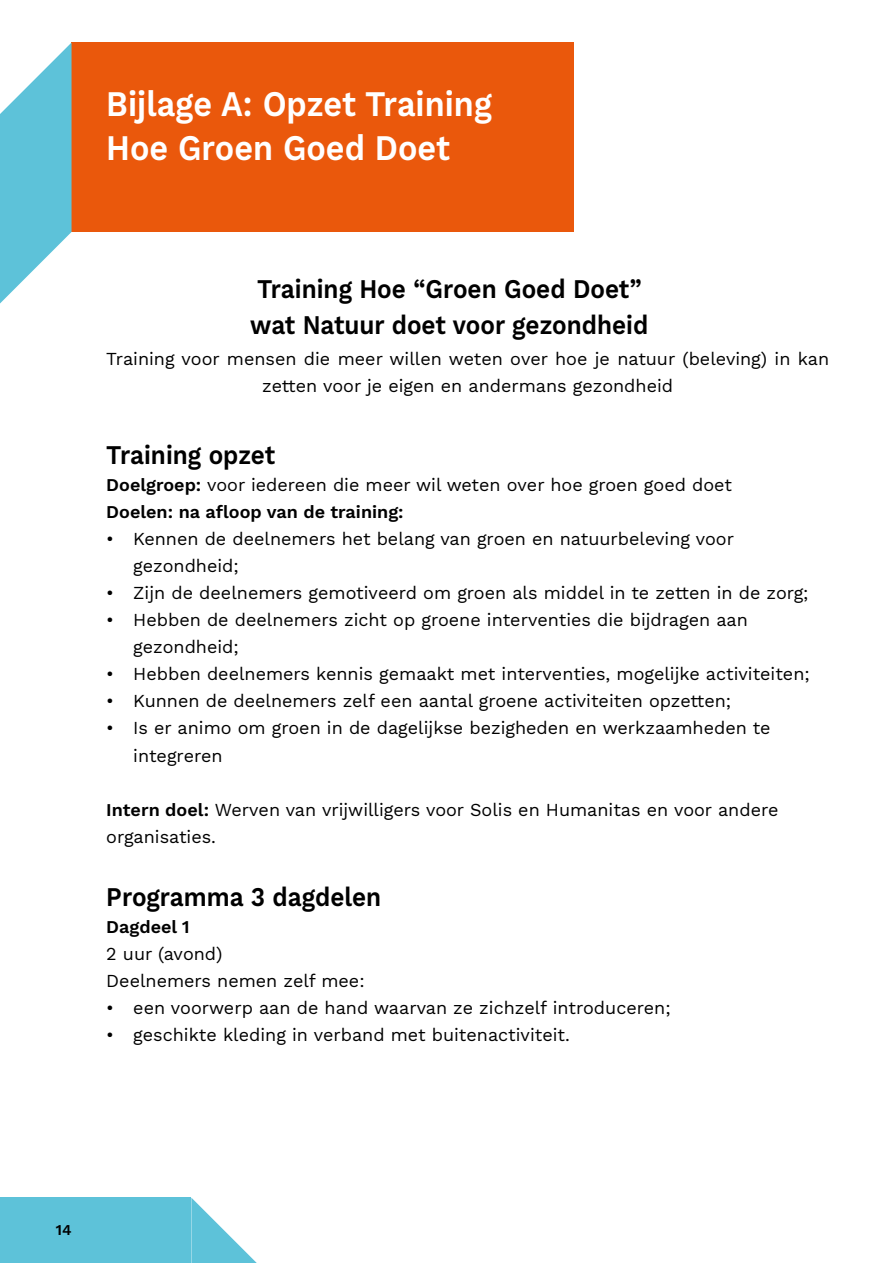
<style>
.page{position:relative;width:893px;height:1263px;background:#fff}
.page>*{position:absolute;margin:0;border:0;box-sizing:border-box;transform-origin:0 0}
.t1{font:600 36px/43.2px "Work Sans";color:#fff;scale:.9 1}
.t2{font:600 27px/36px "Work Sans";color:#000;scale:.9 1}
.t3{font:18px/27px "Work Sans";color:#000}
.t4{font:600 18px "Work Sans";color:#000}
.t5{font:600 15px "Work Sans";color:#000}
.s1{color:#fff}
.s2{font-weight:600}
</style>
<div class="page">
<div style="left:0;top:1197px;width:191px;height:66px;background:#5dc2d9"></div>
<svg style="left:191px;top:1197px;width:66px;height:66px"></svg>
<div style="left:72px;top:43px;width:502px;height:189px;background:#ea580c"></div>
<svg style="left:0;top:43px;width:72px;height:261px"></svg>
<h1 class="t1" style="left:106px;top:81px;width:430px">Bijlage A: Opzet Training<br>Hoe Groen Goed Doet</h1>
<h2 class="t2" style="left:250px;top:270px;width:444px">Training Hoe “Groen Goed Doet” wat Natuur doet voor gezondheid</h2>
<p class="t3" style="left:106px;top:345px;width:724px;text-align:center">Training voor mensen die meer willen weten over hoe je natuur (beleving) in kan zetten voor je eigen en andermans gezondheid</p>
<h2 class="t2" style="left:106px;top:436px;width:332px">Training opzet<span class="s1">evindingen</span></h2>
<p class="t3" style="left:106px;top:471px;width:627px"><span class="s2">Doelgroep:</span> voor iedereen die meer wil weten over hoe groen goed doet<br><span class="s2">Doelen: na afloop van de training:</span></p>
<p class="t3" style="left:133px;top:525px;width:602px;text-indent:-27px">• Kennen de deelnemers het belang van groen en natuurbeleving voor gezondheid;</p>
<p class="t3" style="left:106px;top:579px;width:704px">• Zijn de deelnemers gemotiveerd om groen als middel in te zetten in de zorg;</p>
<p class="t3" style="left:133px;top:606px;width:616px;text-indent:-27px">• Hebben de deelnemers zicht op groene interventies die bijdragen aan gezondheid;</p>
<p class="t3" style="left:106px;top:660px;width:705px">• Hebben deelnemers kennis gemaakt met interventies, mogelijke activiteiten;</p>
<p class="t3" style="left:106px;top:687px;width:626px">• Kunnen de deelnemers zelf een aantal groene activiteiten opzetten;</p>
<p class="t3" style="left:133px;top:714px;width:639px;text-indent:-27px">• Is er animo om groen in de dagelijkse bezigheden en werkzaamheden te integreren</p>
<p class="t3" style="left:106px;top:795px;width:674px"><span class="s2">Intern doel:</span> Werven van vrijwilligers voor Solis en Humanitas en voor andere organisaties.</p>
<h2 class="t2" style="left:106px;top:877px;width:307px">Programma 3 dagdelen</h2>
<p class="t4" style="left:106px;top:913px;width:85px">Dagdeel 1</p>
<p class="t3" style="left:106px;top:939px;width:260px">2 uur (avond)<br>Deelnemers nemen zelf mee:</p>
<p class="t3" style="left:106px;top:993px;width:566px">• een voorwerp aan de hand waarvan ze zichzelf introduceren;</p>
<p class="t3" style="left:106px;top:1020px;width:465px">• geschikte kleding in verband met buitenactiviteit.</p>
<p class="t5" style="left:56px;top:1218px;width:17px">14</p>
</div>
